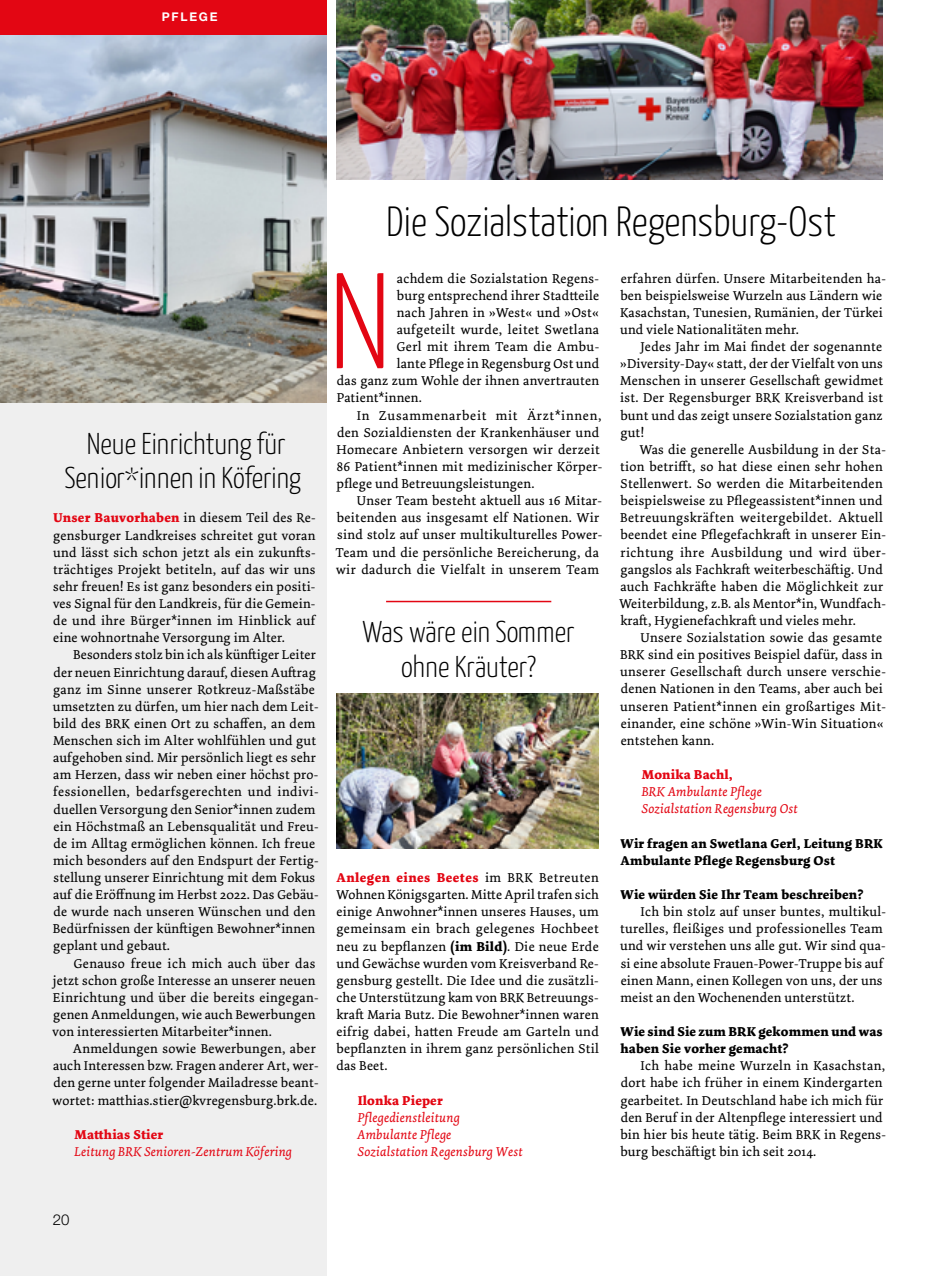
<style>
.page{position:relative;width:936px;height:1276px;background:#fff}
.page>*{position:absolute;margin:0;border:0;box-sizing:border-box;transform-origin:0 0}
.t1{font:300 135.75px "Yanone Kaffeesatz";color:#e30613}
.t2{font:300 42px "Yanone Kaffeesatz";color:#000}
.t3{font:300 30px/34.2px "Yanone Kaffeesatz";color:#000;text-align:center}
.t4{font:300 15px "Helvetica Neue LT Std";color:#000}
.t5{font:13.5px/17.1px "Dolly Pro";letter-spacing:.02em;color:#000}
.t6{font:700 13.5px/17.1px "Dolly Pro";letter-spacing:.015em;color:#000}
.t7{font:italic 13.5px/17.1px "Dolly Pro";letter-spacing:.015em;color:#e30613}
.t8{font:700 13.5px "Dolly Pro";letter-spacing:.015em;color:#e30613}
.t9{font:13.5px "Dolly Pro";letter-spacing:.055em;color:#000}
.t10{font:700 12px "Helvetica Neue LT Std";letter-spacing:.15em;color:#fff}
.s1{font-weight:700;color:#e30613}
.s2{font-weight:700}
</style>
<div class="page">
<div style="left:0;top:0;width:326px;height:1276px;background:#efefef"></div>
<img style="left:336px;top:693px;width:262px;height:155px">
<img style="left:0;top:34px;width:326px;height:368px">
<hr style="left:386px;top:601px;width:165px;height:1px;background:#e30613">
<img style="left:337px;top:0;width:545px;height:180px">
<div style="left:0;top:0;width:326px;height:34px;background:#e30613"></div>
<p class="t10" style="left:162px;top:10px;width:57px">PFLEGE</p>
<h3 class="t3" style="left:64px;top:426px;width:238px">Neue Einrichtung für<br>Senior*innen in Köfering</h3>
<p class="t5" style="left:53px;top:509px;width:264px;text-align:justify"><span class="s1">Unser Bauvorhaben</span> in diesem Teil des Re&shy;gensburger Landkreises schreitet gut voran und lässt sich schon jetzt als ein zukunfts&shy;trächtiges Projekt betiteln, auf das wir uns sehr freuen! Es ist ganz besonders ein positi&shy;ves Signal für den Landkreis, für die Gemein&shy;de und ihre Bürger*innen im Hinblick auf eine wohnortnahe Versorgung im Alter.</p>
<p class="t5" style="left:53px;top:646px;width:267px;text-indent:20px">Besonders stolz bin ich als künftiger Leiter der neuen Einrichtung darauf, diesen Auftrag ganz im Sinne unserer Rotkreuz-Maßstäbe umsetzten zu dürfen, um hier nach dem Leit&shy;bild des BRK einen Ort zu schaffen, an dem Menschen sich im Alter wohlfühlen und gut aufgehoben sind. Mir persönlich liegt es sehr am Herzen, dass wir neben einer höchst pro&shy;fessionellen, bedarfsgerechten und indivi&shy;duellen Versorgung den Senior*innen zudem ein Höchstmaß an Lebensqualität und Freu&shy;de im Alltag ermöglichen können. Ich freue mich besonders auf den Endspurt der Fertig&shy;stellung unserer Einrichtung mit dem Fokus auf die Eröffnung im Herbst 2022. Das Gebäu&shy;de wurde nach unseren Wünschen und den Bedürfnissen der künftigen Bewohner*innen geplant und gebaut.</p>
<p class="t5" style="left:53px;top:954px;width:267px;text-indent:21px">Genauso freue ich mich auch über das jetzt schon große Interesse an unserer neuen Einrichtung und über die bereits eingegan&shy;genen Anmeldungen, wie auch Bewerbungen von interessierten Mitarbeiter*innen.</p>
<p class="t5" style="left:52px;top:1040px;width:267px;text-indent:20px">Anmeldungen sowie Bewerbungen, aber auch Interessen bzw. Fragen anderer Art, wer&shy;den gerne unter folgender Mailadresse beant&shy;wortet: matthias.stier@kvregensburg.brk.de.</p>
<p class="t8" style="left:74px;top:1125px;width:90px">Matthias Stier</p>
<p class="t7" style="left:74px;top:1143px;width:219px">Leitung BRK Senioren-Zentrum Köfering</p>
<h2 class="t2" style="left:386px;top:196px;width:451px">Die Sozialstation Regensburg-Ost</h2>
<h1 class="t1" style="left:329px;top:239px;width:64px">N</h1>
<p class="t5" style="left:397px;top:270px;width:204px">achdem die Sozialstation Regens-</p>
<p class="t5" style="left:397px;top:287px;width:204px">burg entsprechend ihrer Stadtteile</p>
<p class="t5" style="left:397px;top:304px;width:204px">nach Jahren in »West« und »Ost«</p>
<p class="t5" style="left:397px;top:321px;width:204px">aufgeteilt wurde, leitet Swetlana</p>
<p class="t5" style="left:397px;top:338px;width:204px">Gerl mit ihrem Team die Ambu-</p>
<p class="t5" style="left:397px;top:355px;width:204px">lante Pflege in Regensburg Ost und</p>
<p class="t5" style="left:337px;top:372px;width:264px">das ganz zum Wohle der ihnen anvertrauten</p>
<p class="t5" style="left:337px;top:389px;width:87px">Patient*innen.</p>
<p class="t9" style="left:357px;top:406px;width:246px">In Zusammenarbeit mit Ärzt*innen,</p>
<p class="t5" style="left:337px;top:424px;width:263px">den Sozialdiensten der Krankenhäuser und</p>
<p class="t5" style="left:336px;top:441px;width:265px">Homecare Anbietern versorgen wir derzeit</p>
<p class="t5" style="left:337px;top:458px;width:267px">86 Patient*innen mit medizinischer Körper-</p>
<p class="t5" style="left:336px;top:475px;width:199px">pflege und Betreuungsleistungen.</p>
<p class="t5" style="left:357px;top:492px;width:247px">Unser Team besteht aktuell aus 16 Mitar-</p>
<p class="t5" style="left:337px;top:509px;width:264px">beitenden aus insgesamt elf Nationen. Wir</p>
<p class="t5" style="left:337px;top:526px;width:267px">sind stolz auf unser multikulturelles Power-</p>
<p class="t5" style="left:336px;top:543px;width:265px">Team und die persönliche Bereicherung, da</p>
<p class="t5" style="left:336px;top:561px;width:264px">wir dadurch die Vielfalt in unserem Team</p>
<h3 class="t3" style="left:363px;top:614px;width:213px">Was wäre ein Sommer ohne Kräuter?</h3>
<p class="t5" style="left:336px;top:869px;width:264px;text-align:justify"><span class="s1">Anlegen eines Beetes</span> im BRK Betreuten Wohnen Königsgarten. Mitte April trafen sich einige Anwohner*innen unseres Hauses, um gemeinsam ein brach gelegenes Hochbeet neu zu bepflanzen <span class="s2">(im Bild)</span>. Die neue Erde und Gewächse wurden vom Kreisverband Re&shy;gensburg gestellt. Die Idee und die zusätzli&shy;che Unterstützung kam von BRK Betreuungs&shy;kraft Maria Butz. Die Bewohner*innen waren eifrig dabei, hatten Freude am Garteln und bepflanzten in ihrem ganz persönlichen Stil das Beet.</p>
<p class="t8" style="left:357px;top:1091px;width:86px">Ilonka Pieper</p>
<p class="t7" style="left:357px;top:1108px;width:167px">Pflegedienstleitung<br>Ambulante Pflege<br>Sozialstation Regensburg West</p>
<p class="t5" style="left:620px;top:269px;width:267px">erfahren dürfen. Unsere Mitarbeitenden ha&shy;ben beispielsweise Wurzeln aus Ländern wie Kasachstan, Tunesien, Rumänien, der Türkei und viele Nationalitäten mehr.</p>
<p class="t5" style="left:620px;top:338px;width:265px;text-align:justify;text-indent:20px">Jedes Jahr im Mai findet der sogenannte »Diversity-Day« statt, der der Vielfalt von uns Menschen in unserer Gesellschaft gewidmet ist. Der Regensburger BRK Kreisverband ist bunt und das zeigt unsere Sozialstation ganz gut!</p>
<p class="t5" style="left:619px;top:441px;width:268px;text-indent:20px">Was die generelle Ausbildung in der Sta&shy;tion betrifft, so hat diese einen sehr hohen Stellenwert. So werden die Mitarbeitenden beispielsweise zu Pflegeassistent*innen und Betreuungskräften weitergebildet. Aktuell beendet eine Pflegefachkraft in unserer Ein&shy;richtung ihre Ausbildung und wird über&shy;gangslos als Fachkraft weiterbeschäftig. Und auch Fachkräfte haben die Möglichkeit zur Weiterbildung, z.B. als Mentor*in, Wundfach&shy;kraft, Hygienefachkraft und vieles mehr.</p>
<p class="t5" style="left:620px;top:629px;width:267px;text-indent:20px">Unsere Sozialstation sowie das gesamte BRK sind ein positives Beispiel dafür, dass in unserer Gesellschaft durch unsere verschie&shy;denen Nationen in den Teams, aber auch bei unseren Patient*innen ein großartiges Mit&shy;einander, eine schöne »Win-Win Situation« entstehen kann.</p>
<p class="t8" style="left:641px;top:766px;width:93px">Monika Bachl,</p>
<p class="t7" style="left:641px;top:783px;width:157px">BRK Ambulante Pflege<br>Sozialstation Regensburg Ost</p>
<p class="t6" style="left:620px;top:834px;width:264px">Wir fragen an Swetlana Gerl, Leitung BRK<br>Ambulante Pflege Regensburg Ost</p>
<p class="t6" style="left:620px;top:886px;width:244px">Wie würden Sie Ihr Team beschreiben?</p>
<p class="t5" style="left:620px;top:903px;width:267px;text-indent:20px">Ich bin stolz auf unser buntes, multikul&shy;turelles, fleißiges und professionelles Team und wir verstehen uns alle gut. Wir sind qua&shy;si eine absolute Frauen-Power-Truppe bis auf einen Mann, einen Kollegen von uns, der uns meist an den Wochenenden unterstützt.</p>
<p class="t6" style="left:620px;top:1023px;width:264px">Wie sind Sie zum BRK gekommen und was haben Sie vorher gemacht?</p>
<p class="t5" style="left:620px;top:1057px;width:267px;text-indent:20px">Ich habe meine Wurzeln in Kasachstan, dort habe ich früher in einem Kindergarten gearbeitet. In Deutschland habe ich mich für den Beruf in der Altenpflege interessiert und bin hier bis heute tätig. Beim BRK in Regens&shy;burg beschäftigt bin ich seit 2014.</p>
<p class="t4" style="left:53px;top:1210px;width:18px">20</p>
</div>
